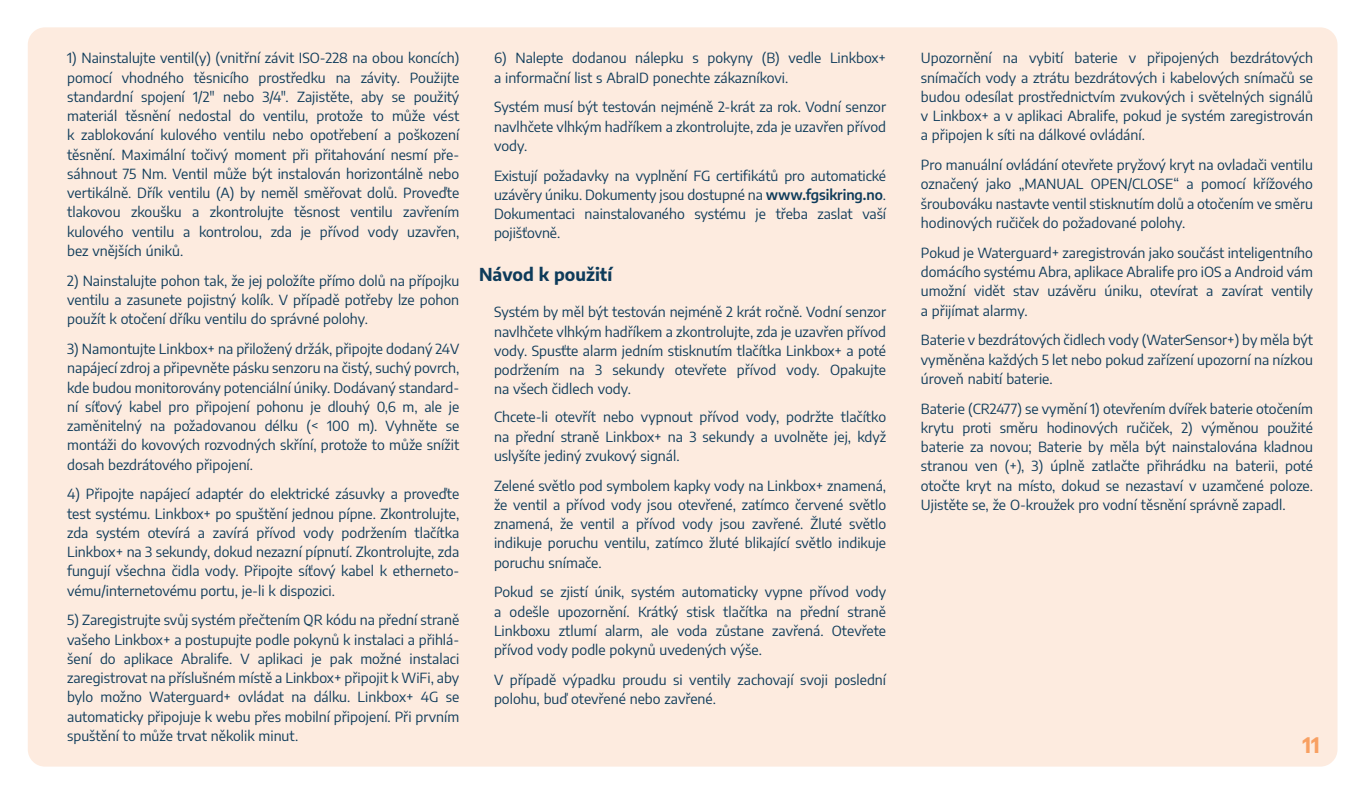
<style>
.page{position:relative;width:1365px;height:794px;background:#fff}
.page>*{position:absolute;margin:0;border:0;box-sizing:border-box;transform-origin:0 0}
.t1{font:700 21px "Encode Sans";color:#f8a062}
.t2{font:700 17.5px "Encode Sans";color:#0e3b5a}
.t3{font:14px/19.2px "Encode Sans";color:#0e3b5a;text-align:justify}
.s1{font-weight:600}
</style>
<div class="page">
<div style="left:28px;top:27px;width:1309px;height:739px;background:#fdebdf;border-radius:17px"></div>
<p class="t3" style="left:67px;top:48px;width:393px">1) Nainstalujte ventil(y) (vnitřní závit ISO-228 na obou koncích) pomocí vhodného těsnicího prostředku na závity. Použijte standardní spojení 1/2" nebo 3/4". Zajistěte, aby se použitý materiál těsnění nedostal do ventilu, protože to může vést k zablokování kulového ventilu nebo opotřebení a poškození těsnění. Maximální točivý moment při přitahování nesmí pře&shy;sáhnout 75 Nm. Ventil může být instalován horizontálně nebo vertikálně. Dřík ventilu (A) by neměl směřovat dolů. Proveďte tlakovou zkoušku a zkontrolujte těsnost ventilu zavřením kulového ventilu a kontrolou, zda je přívod vody uzavřen, bez vnějších úniků.</p>
<p class="t3" style="left:67px;top:270px;width:393px">2) Nainstalujte pohon tak, že jej položíte přímo dolů na přípojku ventilu a zasunete pojistný kolík. V případě potřeby lze pohon použít k otočení dříku ventilu do správné polohy.</p>
<p class="t3" style="left:67px;top:339px;width:393px">3) Namontujte Linkbox+ na přiložený držák, připojte dodaný 24V napájecí zdroj a připevněte pásku senzoru na čistý, suchý povrch, kde budou monitorovány potenciální úniky. Dodávaný standard&shy;ní síťový kabel pro připojení pohonu je dlouhý 0,6 m, ale je zaměnitelný na požadovanou délku (&lt; 100 m). Vyhněte se montáži do kovových rozvodných skříní, protože to může snížit dosah bezdrátového připojení.</p>
<p class="t3" style="left:67px;top:484px;width:394px">4) Připojte napájecí adaptér do elektrické zásuvky a proveďte test systému. Linkbox+ po spuštění jednou pípne. Zkontrolujte, zda systém otevírá a zavírá přívod vody podržením tlačítka Linkbox+ na 3 sekundy, dokud nezazní pípnutí. Zkontrolujte, zda fungují všechna čidla vody. Připojte síťový kabel k etherneto&shy;vému/internetovému portu, je-li k dispozici.</p>
<p class="t3" style="left:67px;top:610px;width:393px">5) Zaregistrujte svůj systém přečtením QR kódu na přední straně vašeho Linkbox+ a postupujte podle pokynů k instalaci a přihlá&shy;šení do aplikace Abralife. V aplikaci je pak možné instalaci zaregistrovat na příslušném místě a Linkbox+ připojit k WiFi, aby bylo možno Waterguard+ ovládat na dálku. Linkbox+ 4G se automaticky připojuje k webu přes mobilní připojení. Při prvním spuštění to může trvat několik minut.</p>
<p class="t3" style="left:494px;top:48px;width:393px">6) Nalepte dodanou nálepku s pokyny (B) vedle Linkbox+ a informační list s AbraID ponechte zákazníkovi.</p>
<p class="t3" style="left:494px;top:97px;width:393px">Systém musí být testován nejméně 2-krát za rok. Vodní senzor navlhčete vlhkým hadříkem a zkontrolujte, zda je uzavřen přívod vody.</p>
<p class="t3" style="left:494px;top:165px;width:393px">Existují požadavky na vyplnění FG certifikátů pro automatické uzávěry úniku. Dokumenty jsou dostupné na <span class="s1">www.fgsikring.no</span>.<br>Dokumentaci nainstalovaného systému je třeba zaslat vaší pojišťovně.</p>
<p class="t2" style="left:479px;top:262px;width:135px">Návod k použití</p>
<p class="t3" style="left:494px;top:302px;width:393px">Systém by měl být testován nejméně 2 krát ročně. Vodní senzor navlhčete vlhkým hadříkem a zkontrolujte, zda je uzavřen přívod vody. Spusťte alarm jedním stisknutím tlačítka Linkbox+ a poté podržením na 3 sekundy otevřete přívod vody. Opakujte na všech čidlech vody.</p>
<p class="t3" style="left:494px;top:407px;width:393px">Chcete-li otevřít nebo vypnout přívod vody, podržte tlačítko na přední straně Linkbox+ na 3 sekundy a uvolněte jej, když uslyšíte jediný zvukový signál.</p>
<p class="t3" style="left:494px;top:475px;width:393px">Zelené světlo pod symbolem kapky vody na Linkbox+ znamená, že ventil a přívod vody jsou otevřené, zatímco červené světlo znamená, že ventil a přívod vody jsou zavřené. Žluté světlo indikuje poruchu ventilu, zatímco žluté blikající světlo indikuje poruchu snímače.</p>
<p class="t3" style="left:494px;top:582px;width:393px">Pokud se zjistí únik, systém automaticky vypne přívod vody a odešle upozornění. Krátký stisk tlačítka na přední straně Linkboxu ztlumí alarm, ale voda zůstane zavřená. Otevřete přívod vody podle pokynů uvedených výše.</p>
<p class="t3" style="left:494px;top:669px;width:393px">V případě výpadku proudu si ventily zachovají svoji poslední polohu, buď otevřené nebo zavřené.</p>
<p class="t3" style="left:920px;top:48px;width:393px">Upozornění na vybití baterie v připojených bezdrátových snímačích vody a ztrátu bezdrátových i kabelových snímačů se budou odesílat prostřednictvím zvukových i světelných signálů v Linkbox+ a v aplikaci Abralife, pokud je systém zaregistrován a připojen k síti na dálkové ovládání.</p>
<p class="t3" style="left:920px;top:155px;width:393px">Pro manuální ovládání otevřete pryžový kryt na ovladači ventilu označený jako „MANUAL OPEN/CLOSE“ a pomocí křížového šroubováku nastavte ventil stisknutím dolů a otočením ve směru hodinových ručiček do požadované polohy.</p>
<p class="t3" style="left:920px;top:242px;width:393px">Pokud je Waterguard+ zaregistrován jako součást inteligentního domácího systému Abra, aplikace Abralife pro iOS a Android vám umožní vidět stav uzávěru úniku, otevírat a zavírat ventily a přijímat alarmy.</p>
<p class="t3" style="left:920px;top:330px;width:393px">Baterie v bezdrátových čidlech vody (WaterSensor+) by měla být vyměněna každých 5 let nebo pokud zařízení upozorní na nízkou úroveň nabití baterie.</p>
<p class="t3" style="left:920px;top:398px;width:393px">Baterie (CR2477) se vymění 1) otevřením dvířek baterie otočením krytu proti směru hodinových ručiček, 2) výměnou použité baterie za novou; Baterie by měla být nainstalována kladnou stranou ven (+), 3) úplně zatlačte přihrádku na baterii, poté otočte kryt na místo, dokud se nezastaví v uzamčené poloze.<br>Ujistěte se, že O-kroužek pro vodní těsnění správně zapadl.</p>
<h1 class="t1" style="left:1302px;top:731px;width:19px">11</h1>
</div>
